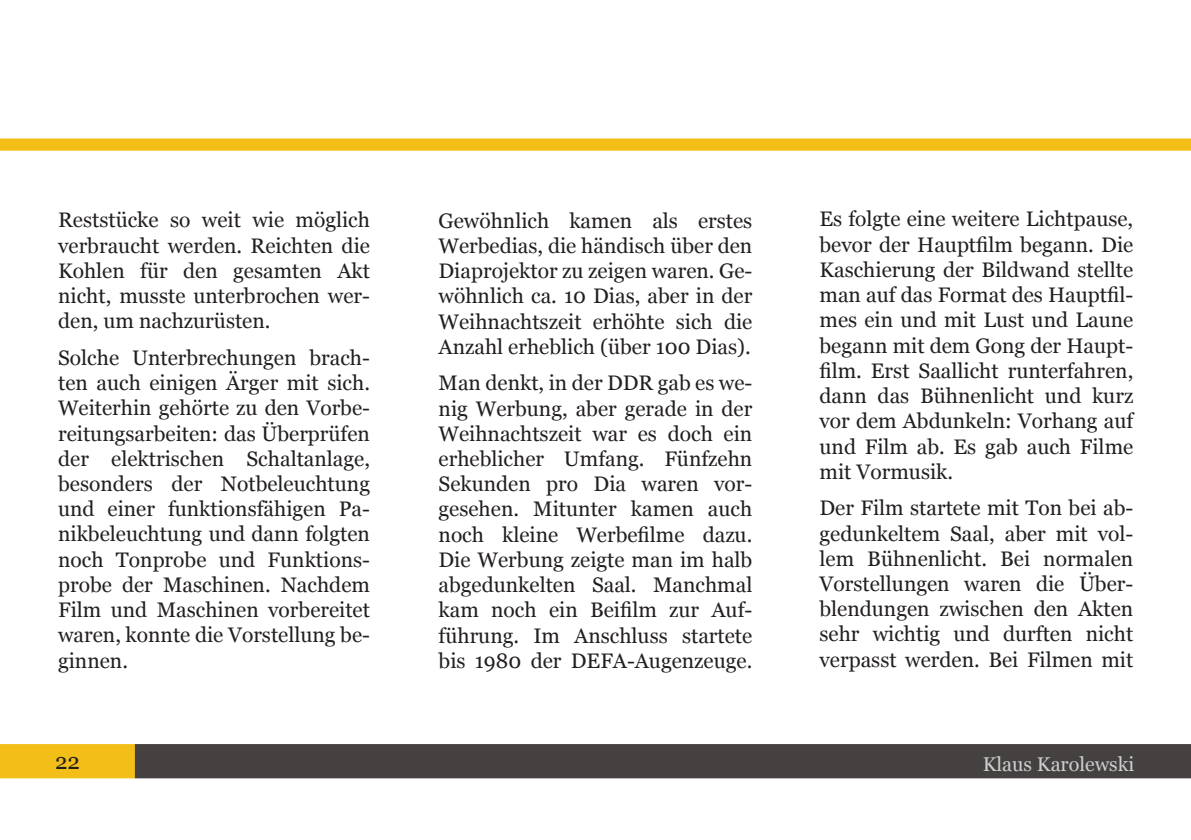
<style>
.page{position:relative;width:1191px;height:840px;background:#fff}
.page>*{position:absolute;margin:0;border:0;box-sizing:border-box;transform-origin:0 0}
.t1{font:22.2px "Georgia";color:#231f20}
.t2{font:21px/25.2px "Georgia";color:#231f20;text-align:justify}
.t3{font:19.8px "Georgia";color:#cdced0}
</style>
<div class="page">
<svg style="left:0;top:138px;width:1191px;height:13px"></svg>
<div style="left:0;top:744px;width:135px;height:33px;background:#f3be18"></div>
<div style="left:135px;top:743px;width:1056px;height:34px;background:#464141;border:2px solid #464141"></div>
<p class="t2" style="left:58px;top:206px;width:313px">Reststücke so weit wie möglich verbraucht werden. Reichten die Kohlen für den gesamten Akt nicht, musste unterbrochen wer&shy;den, um nachzurüsten.</p>
<p class="t2" style="left:58px;top:344px;width:313px">Solche Unterbrechungen brach&shy;ten auch einigen Ärger mit sich.<br>Weiterhin gehörte zu den Vorbe&shy;reitungsarbeiten: das Überprüfen der elektrischen Schaltanlage, besonders der Notbeleuchtung und einer funktionsfähigen Pa&shy;nikbeleuchtung und dann folgten noch Tonprobe und Funktions&shy;probe der Maschinen. Nachdem Film und Maschinen vorbereitet waren, konnte die Vorstellung be&shy;ginnen.</p>
<p class="t2" style="left:438px;top:207px;width:315px">Gewöhnlich kamen als erstes Werbedias, die händisch über den Diaprojektor zu zeigen waren. Ge&shy;wöhnlich ca. 10 Dias, aber in der Weihnachtszeit erhöhte sich die Anzahl erheblich (über 100 Dias).</p>
<p class="t2" style="left:438px;top:369px;width:315px">Man denkt, in der DDR gab es we&shy;nig Werbung, aber gerade in der Weihnachtszeit war es doch ein erheblicher Umfang. Fünfzehn Sekunden pro Dia waren vor&shy;gesehen. Mitunter kamen auch noch kleine Werbefilme dazu.<br>Die Werbung zeigte man im halb abgedunkelten Saal. Manchmal kam noch ein Beifilm zur Auf&shy;führung. Im Anschluss startete bis 1980 der DEFA-Augenzeuge.</p>
<p class="t2" style="left:819px;top:206px;width:315px">Es folgte eine weitere Lichtpause, bevor der Hauptfilm begann. Die Kaschierung der Bildwand stellte man auf das Format des Hauptfil&shy;mes ein und mit Lust und Laune begann mit dem Gong der Haupt&shy;film. Erst Saallicht runterfahren, dann das Bühnenlicht und kurz vor dem Abdunkeln: Vorhang auf und Film ab. Es gab auch Filme mit Vormusik.</p>
<p class="t2" style="left:819px;top:494px;width:315px">Der Film startete mit Ton bei ab&shy;gedunkeltem Saal, aber mit vol&shy;lem Bühnenlicht. Bei normalen Vorstellungen waren die Über&shy;blendungen zwischen den Akten sehr wichtig und durften nicht verpasst werden. Bei Filmen mit</p>
<p class="t1" style="left:55px;top:744px;width:26px">22</p>
<p class="t3" style="left:982px;top:749px;width:153px">Klaus Karolewski</p>
</div>
